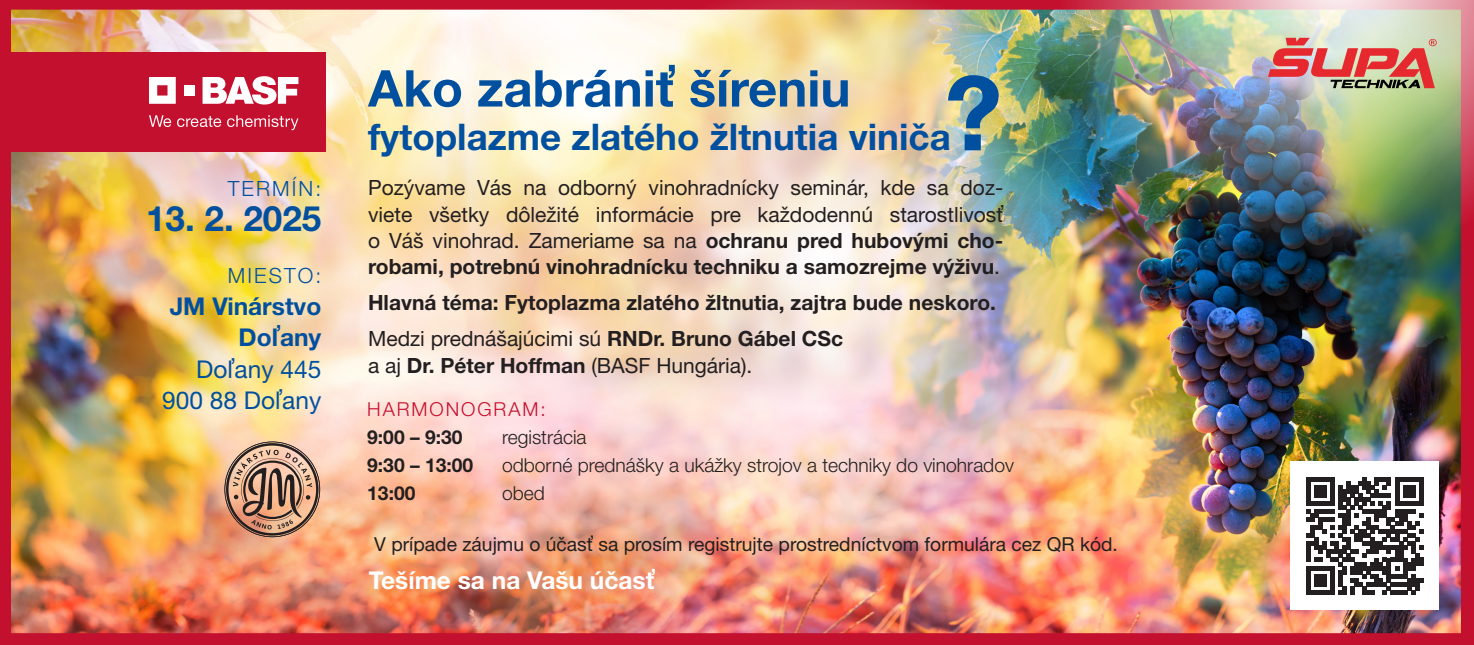
<style>
.page{position:relative;width:1474px;height:645px;background:#fff}
.page>*{position:absolute;margin:0;border:0;box-sizing:border-box;transform-origin:0 0}
.Zľava_text{font:700 102.73px "Helvetica Lucia Neue";color:#01509f}
.Zľava_text-2{font:700 50.75px "Helvetica Lucia Neue";color:#01509f}
.Zľava_text-3{font:700 36.75px "Helvetica Lucia Neue";color:#01509f}
.Zľava_text-4{font:700 35px "Helvetica Lucia Neue";color:#01509f}
.Zľava_text-5{font:24.5px/31.5px "Helvetica Lucia Neue";color:#01509f;text-align:right}
.t1{font:700 24.5px "Helvetica Lucia Neue";color:#fff}
.Zľava_text-6{font:700 24.5px "Helvetica Lucia Neue";color:#01509f}
.text_hl{font:21px/26.2px "Helvetica Lucia Neue";color:#231f20;text-align:justify}
.text_hl-2{font:700 21px "Helvetica Lucia Neue";color:#231f20}
.Zľava_text-7{font:300 21px "Helvetica Lucia Neue";letter-spacing:.1em;color:#01509f}
.t2{font:19.25px "Helvetica Lucia Neue";color:#231f20}
.t3{font:300 19.25px "Helvetica Lucia Neue";color:#231f20}
.t4{font:700 19.25px "Helvetica Lucia Neue";color:#231f20}
.t5{font:300 19.25px "Helvetica Lucia Neue";letter-spacing:.1em;color:#c3102e}
.s1{font-weight:700}
</style>
<div class="page">
<img style="left:0;top:0;width:1473px;height:645px">
<div style="left:0;top:52px;width:325px;height:100px;background:#c3102e"></div>
<svg style="left:149px;top:77px;width:27px;height:27px"></svg>
<div style="left:184px;top:85px;width:10px;height:11px;background:#fff"></div>
<svg style="left:202px;top:76px;width:96px;height:29px"></svg>
<svg style="left:149px;top:115px;width:22px;height:12px"></svg>
<svg style="left:177px;top:116px;width:44px;height:11px"></svg>
<svg style="left:227px;top:115px;width:71px;height:15px"></svg>
<svg style="left:224px;top:441px;width:96px;height:96px;background:#ba9077"></svg>
<img style="left:542px;top:0;width:562px;height:540px">
<img style="left:1057px;top:0;width:416px;height:256px">
<svg style="left:1267px;top:38px;width:169px;height:50px;background:#cf8b82"></svg>
<div style="left:1290px;top:461px;width:149px;height:149px;background:#fff"></div>
<svg style="left:1306px;top:477px;width:116px;height:117px"></svg>
<p class="Zľava_text-7" style="left:228px;top:175px;width:95px">TERMÍN:</p>
<p class="Zľava_text-4" style="left:146px;top:196px;width:177px">13. 2. 2025</p>
<p class="Zľava_text-7" style="left:228px;top:262px;width:95px">MIESTO:</p>
<p class="Zľava_text-6" style="left:170px;top:291px;width:153px">JM Vinárstvo</p>
<p class="Zľava_text-5" style="left:196px;top:321px;width:127px"><span class="s1">Doľany<br></span>Doľany 445</p>
<p class="Zľava_text-5" style="left:162px;top:384px;width:161px">900 88 Doľany</p>
<p class="Zľava_text-2" style="left:368px;top:57px;width:484px">Ako zabrániť šíreniu</p>
<p class="Zľava_text-3" style="left:368px;top:114px;width:584px">fytoplazme zlatého žltnutia viniča</p>
<p class="Zľava_text" style="left:944px;top:50px;width:59px">?</p>
<p class="text_hl" style="left:368px;top:174px;width:636px">Pozývame Vás na odborný vinohradnícky seminár, kde sa doz&shy;viete všetky dôležité informácie pre každodennú starostlivosť o Váš vinohrad. Zameriame sa na <span class="s1">ochranu pred hubovými cho&shy;robami, potrebnú vinohradnícku techniku a samozrejme výživu</span>.</p>
<p class="text_hl-2" style="left:368px;top:290px;width:629px">Hlavná téma: Fytoplazma zlatého žltnutia, zajtra bude neskoro.</p>
<p class="text_hl" style="left:368px;top:325px;width:476px">Medzi prednášajúcimi sú <span class="s1">RNDr. Bruno Gábel CSc </span>a aj <span class="s1">Dr. Péter Hoffman</span> (BASF Hungária).</p>
<p class="t5" style="left:367px;top:397px;width:180px">HARMONOGRAM:</p>
<p class="t4" style="left:367px;top:425px;width:97px">9:00 – 9:30</p>
<p class="t3" style="left:502px;top:425px;width:86px">registrácia</p>
<p class="t4" style="left:367px;top:453px;width:107px">9:30 – 13:00</p>
<p class="t3" style="left:502px;top:453px;width:513px">odborné prednášky a ukážky strojov a techniky do vinohradov</p>
<p class="t4" style="left:367px;top:481px;width:50px">13:00</p>
<p class="t3" style="left:502px;top:481px;width:44px">obed</p>
<p class="t2" style="left:374px;top:532px;width:745px">V prípade záujmu o účasť sa prosím registrujte prostredníctvom formulára cez QR kód.</p>
<p class="t1" style="left:369px;top:565px;width:287px">Tešíme sa na Vašu účasť</p>
</div>
